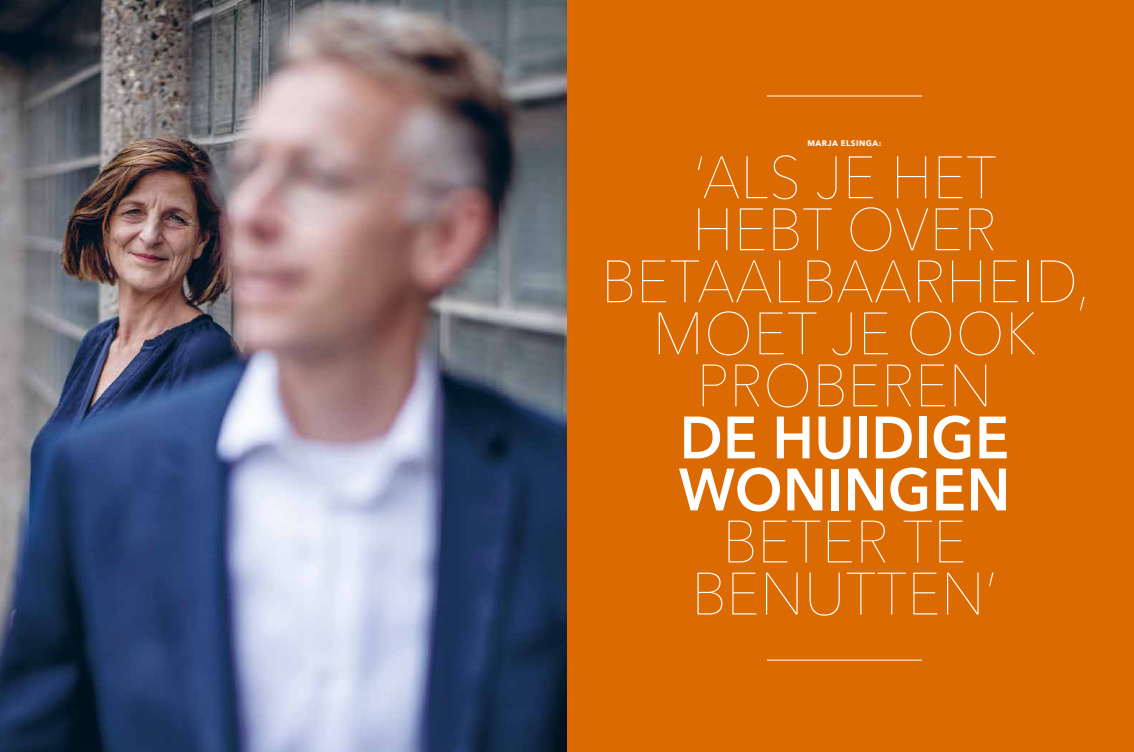
<style>
.page{position:relative;width:1134px;height:752px;background:#fff}
.page>*{position:absolute;margin:0;border:0;box-sizing:border-box;transform-origin:0 0}
.t1{font:200 59px/52px "Avenir Next";letter-spacing:.01em;color:#fff;text-align:center;scale:.95 1}
.t2{font:600 59px/52px "Avenir Next";letter-spacing:.01em;color:#fff;scale:.95 1}
.t3{font:700 8px "Avenir Next";letter-spacing:.06em;color:#fff}
</style>
<div class="page">
<div style="left:567px;top:0;width:567px;height:751px;background:#dc6a02"></div>
<hr style="left:767px;top:96px;width:155px;height:1px;background:#fff">
<hr style="left:767px;top:659px;width:155px;height:1px;background:#fff">
<img style="left:0;top:0;width:567px;height:751px">
<p class="t3" style="left:807px;top:136px;width:76px">MARJA ELSINGA:</p>
<p class="t1" style="left:601px;top:148px;width:515px">‘ALS JE HET<br>HEBT OVER<br>BETAALBAARHEID,<br>MOET JE OOK<br>PROBEREN</p>
<p class="t2" style="left:679px;top:410px;width:351px">DE HUIDIGE<br>WONINGEN</p>
<p class="t1" style="left:691px;top:512px;width:324px">BETER TE<br>BENUTTEN’</p>
</div>
